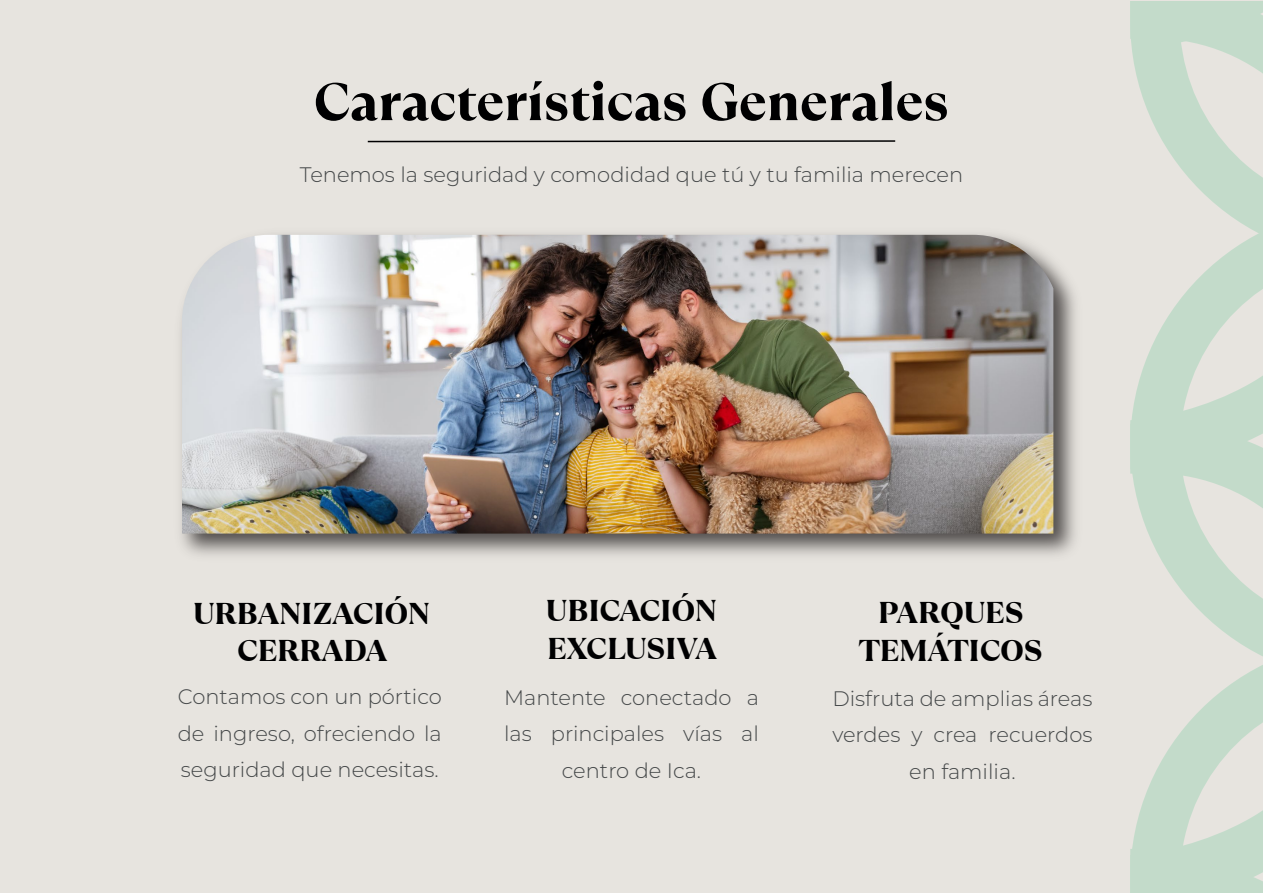
<style>
.page{position:relative;width:1263px;height:893px;background:#e7e4df}
.page>*{position:absolute;margin:0;border:0;box-sizing:border-box;transform-origin:0 0}
.t1{font:800 52.5px "TT Ramillas Trl";color:#000001}
.t2{font:800 30px/37.5px "TT Ramillas Trl";color:#000001;text-align:center}
.t3{font:100 21px/36.5px "Montserrat";color:#454849;text-align:center}
</style>
<div class="page">
<svg style="left:1130px;top:261px;width:133px;height:163px;fill:#c3dbca"></svg>
<svg style="left:1130px;top:1px;width:133px;height:260px"></svg>
<svg style="left:1130px;top:424px;width:133px;height:469px;fill:#c3dbca"></svg>
<img style="left:180px;top:234px;width:896px;height:322px">
<img style="left:182px;top:235px;width:871px;height:299px">
<svg style="left:367px;top:140px;width:529px;height:3px"></svg>
<h1 class="t1" style="left:314px;top:69px;width:636px">Características Generales</h1>
<p class="t3" style="left:300px;top:156px;width:665px">Tenemos la seguridad y comodidad que tú y tu familia merecen</p>
<h2 class="t2" style="left:193px;top:594px;width:238px">URBANIZACIÓN<br>CERRADA</h2>
<p class="t3" style="left:178px;top:678px;width:265px;text-align:justify">Contamos con un pórtico de ingreso, ofreciendo la seguridad que necesitas.</p>
<h2 class="t2" style="left:546px;top:592px;width:173px;text-align:left">UBICACIÓN<br>EXCLUSIVA</h2>
<p class="t3" style="left:504px;top:679px;width:256px">Mantente conectado a las principales vías al centro de Ica.</p>
<h2 class="t2" style="left:859px;top:594px;width:185px">PARQUES<br>TEMÁTICOS</h2>
<p class="t3" style="left:832px;top:679px;width:262px">Disfruta de amplias áreas verdes y crea recuerdos en familia.</p>
</div>
